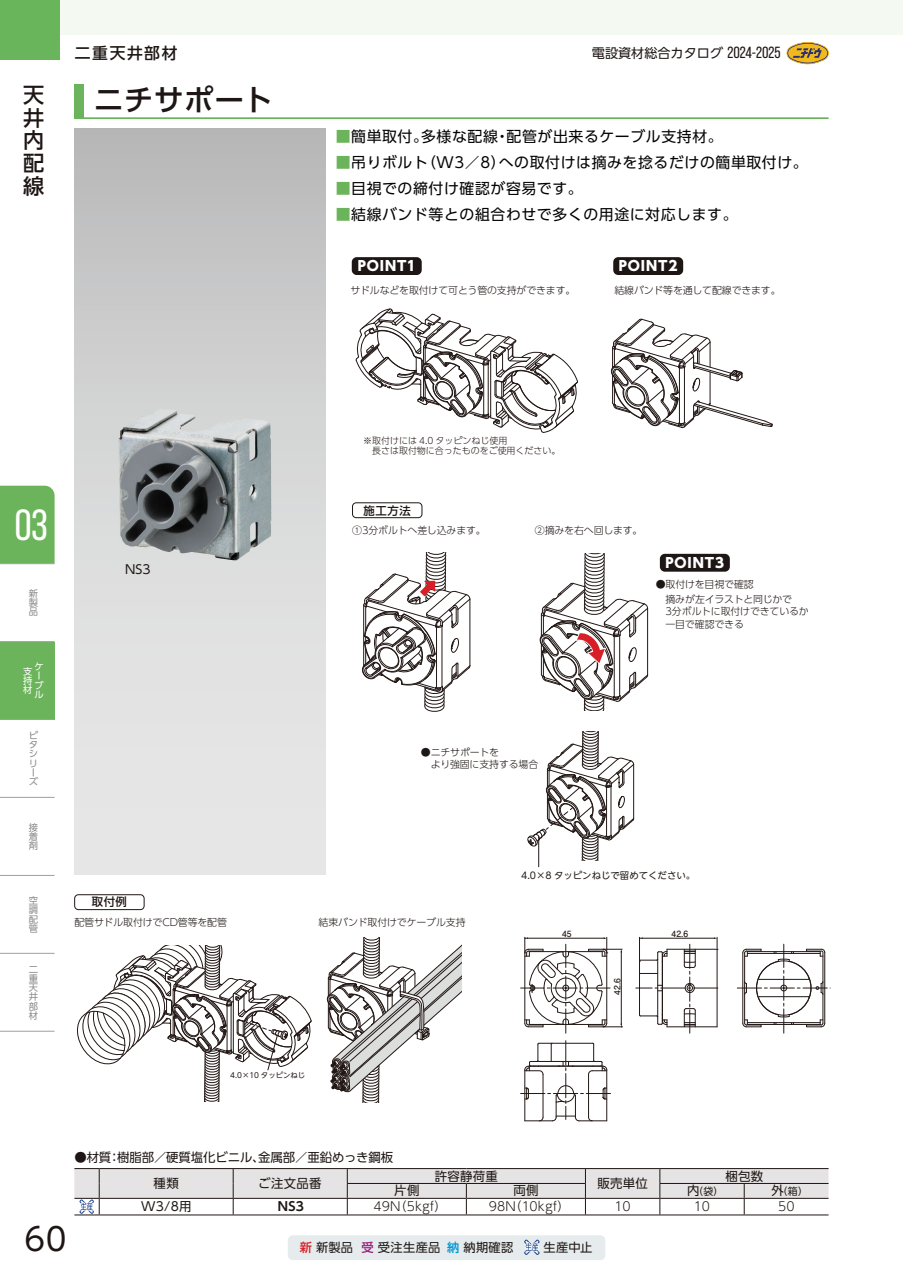
<style>
.page{position:relative;width:903px;height:1275px;background:#fff}
.page>*{position:absolute;margin:0;border:0;box-sizing:border-box;transform-origin:0 0}
.t1{font:43.4px "Bebas Neue Pro";color:#fff}
.t2{font:31.5px "UD Shin Go Pro Regular 90 msp RKSJ H";color:#1e1614}
.t3{font:29.75px "UD Shin Go Pro Medium 90 msp RKSJ H";letter-spacing:.01em;color:#1e1614}
.t4{font:21px/22.8px "UD Shin Go Pro Medium 90 msp RKSJ H";color:#1e1614;text-align:justify}
.t5{font:15.75px "UD Shin Go Pro Medium 90 msp RKSJ H";letter-spacing:.11em;color:#1e1614}
.t6{font:14.88px "UD Shin Go Pro Regular 90 msp RKSJ H";letter-spacing:.04em;color:#040404}
.t7{font:13.65px "UD Shin Go Pro Heavy 90 msp RKSJ H";letter-spacing:.065em;color:#fff}
.t8{font:13.12px "UD Shin Go Pro Regular 90 msp RKSJ H";color:#1e1614}
.t9{font:12.42px "UD Shin Go Pro Regular 90 msp RKSJ H";color:#1e1614}
.t10{font:12.42px "UD Shin Go Pro Light 90 msp RKSJ H";letter-spacing:.01em;color:#1e1614}
.t11{font:12.42px "UD Shin Go Pro De Bold 90 msp RKSJ H";color:#1e1614}
.t12{font:12.25px "UD Shin Go Pro Regular 90 msp RKSJ H";letter-spacing:.025em;color:#1e1614}
.t13{font:11.38px "UD Shin Go Pro Medium 90 msp RKSJ H";letter-spacing:.05em;color:#1e1614}
.t14{font:9.97px/12.4px "UD Shin Go Pro Light 90 msp RKSJ H";letter-spacing:-.015em;color:#1e1614}
.t15{font:9.97px "UD Shin Go Pro Regular 90 msp RKSJ H";color:#1e1614}
.t16{font:9.45px "UD Shin Go NT Pro Regular 90 msp RKSJ H";color:#221815}
.t17{font:9.28px/9.3px "UD Shin Go Pro Regular 90 msp RKSJ H";color:#88898a;text-align:justify}
.t18{font:9.28px/9.3px "UD Shin Go Pro Regular 90 msp RKSJ H";color:#fff}
.t19{font:8.92px/9.8px "UD Shin Go Pro Light 90 msp RKSJ H";color:#221815}
.t20{font:8.58px "Futo Go B101 Pro Bold 90 msp RKSJ V";color:#221815}
.t21{font:7.35px "UD Shin Go NT Pro Regular 90 msp RKSJ H";color:#221815}
.s1{font-family:"Bebas Neue Pro";font-size:16.1px}
.s2{color:#6cb45b}
.s3{font-size:12.42px}
.s4{font-family:"UD Shin Go Pro Medium 90 msp RKSJ H";color:#d81f27}
.s5{font-family:"UD Shin Go Pro Medium 90 msp RKSJ H";color:#98247c}
.s6{font-family:"UD Shin Go Pro Medium 90 msp RKSJ H";color:#0096d3}
</style>
<div class="page">
<div style="left:74px;top:129px;width:252px;height:746px;background:linear-gradient(to bottom,#bdbebf,#eee)"></div>
<div style="left:74px;top:84px;width:10px;height:35px;background:#6cb45b"></div>
<hr style="left:74px;top:117px;width:754px;height:2px;background:#6cb45b">
<svg style="left:74px;top:1168px;width:754px;height:47px"></svg>
<div style="left:74px;top:894px;width:70px;height:16px;border:1px solid #1e1614;border-radius:4px"></div>
<div style="left:352px;top:503px;width:70px;height:15px;border:1px solid #1e1614;border-radius:4px"></div>
<div style="left:352px;top:257px;width:70px;height:18px;background:#1e1614;border-radius:5px"></div>
<div style="left:613px;top:257px;width:70px;height:18px;background:#1e1614;border-radius:5px"></div>
<div style="left:660px;top:554px;width:70px;height:18px;background:#1e1614;border-radius:5px"></div>
<svg style="left:356px;top:308px;width:222px;height:125px"></svg>
<svg style="left:610px;top:319px;width:163px;height:109px"></svg>
<svg style="left:361px;top:553px;width:110px;height:159px"></svg>
<svg style="left:539px;top:554px;width:109px;height:157px"></svg>
<svg style="left:527px;top:732px;width:107px;height:130px"></svg>
<hr style="left:538px;top:836px;width:1px;height:31px;background:#221815">
<svg style="left:77px;top:945px;width:235px;height:156px"></svg>
<svg style="left:326px;top:938px;width:136px;height:165px"></svg>
<svg style="left:521px;top:1041px;width:90px;height:80px"></svg>
<svg style="left:521px;top:937px;width:101px;height:96px"></svg>
<svg style="left:636px;top:937px;width:82px;height:96px"></svg>
<svg style="left:737px;top:944px;width:93px;height:89px"></svg>
<img style="left:118px;top:411px;width:153px;height:149px">
<div style="left:0;top:486px;width:55px;height:77px;background:#6cb45b"></div>
<div style="left:0;top:642px;width:55px;height:77px;background:#6cb45b"></div>
<hr style="left:0;top:563px;width:55px;height:1px;background:#9f9fa0">
<hr style="left:0;top:641px;width:55px;height:1px;background:#9f9fa0">
<hr style="left:0;top:719px;width:55px;height:1px;background:#9f9fa0">
<hr style="left:0;top:797px;width:55px;height:1px;background:#9f9fa0">
<hr style="left:0;top:875px;width:55px;height:1px;background:#9f9fa0">
<hr style="left:0;top:953px;width:55px;height:1px;background:#9f9fa0">
<hr style="left:0;top:1031px;width:55px;height:1px;background:#9f9fa0">
<svg style="left:786px;top:42px;width:43px;height:22px"></svg>
<div style="left:288px;top:1235px;width:317px;height:25px;background:#e6ebee;border-radius:5px"></div>
<svg style="left:524px;top:1239px;width:16px;height:16px"></svg>
<div style="left:0;top:0;width:903px;height:35px;background:#f4f9f2"></div>
<div style="left:0;top:0;width:60px;height:60px;background:#68b55b"></div>
<h3 class="t4" style="left:23px;top:86px;width:22px">天井内配線</h3>
<h3 class="t5" style="left:75px;top:47px;width:104px">二重天井部材</h3>
<h3 class="t3" style="left:94px;top:88px;width:181px">ニチサポート</h3>
<h3 class="t8" style="left:592px;top:48px;width:190px">電設資材総合カタログ <span class="s1">2024-2025</span></h3>
<h3 class="t6" style="left:336px;top:131px;width:388px"><span class="s2">■</span>簡単取付。多様な配線・配管が出来るケーブル支持材。</h3>
<h3 class="t6" style="left:336px;top:157px;width:474px"><span class="s2">■</span>吊りボルト（W3／8）への取付けは摘みを捻るだけの簡単取付け。</h3>
<h3 class="t6" style="left:336px;top:183px;width:249px"><span class="s2">■</span>目視での締付け確認が容易です。</h3>
<h3 class="t6" style="left:336px;top:209px;width:403px"><span class="s2">■</span>結線バンド等との組合わせで多くの用途に対応します。</h3>
<h3 class="t7" style="left:358px;top:261px;width:59px">POINT1</h3>
<h3 class="t7" style="left:619px;top:261px;width:60px">POINT2</h3>
<p class="t14" style="left:350px;top:285px;width:226px">サドルなどを取付けて可とう管の支持ができます。</p>
<p class="t14" style="left:614px;top:285px;width:168px">結線バンド等を通して配線できます。</p>
<h1 class="t1" style="left:15px;top:499px;width:35px">03</h1>
<p class="t17" style="left:29px;top:590px;width:11px">新製品</p>
<p class="t18" style="left:34px;top:663px;width:11px">ケーブル</p>
<p class="t18" style="left:23px;top:668px;width:10px;text-align:justify">支持材</p>
<p class="t17" style="left:29px;top:732px;width:11px;text-align:left">ピタシリーズ</p>
<p class="t17" style="left:29px;top:824px;width:10px">接着剤</p>
<p class="t17" style="left:29px;top:897px;width:11px">空調配管</p>
<p class="t17" style="left:29px;top:966px;width:11px">二重天井部材</p>
<p class="t19" style="left:363px;top:437px;width:199px">※取付けには 4.0 タッピンねじ使用<br>　長さは取付物に合ったものをご使用ください。</p>
<p class="t9" style="left:125px;top:565px;width:27px">NS3</p>
<p class="t13" style="left:92px;top:898px;width:37px">取付例</p>
<p class="t13" style="left:364px;top:506px;width:49px">施工方法</p>
<p class="t14" style="left:352px;top:525px;width:135px">①3分ボルトへ差し込みます。</p>
<p class="t14" style="left:535px;top:525px;width:109px">②摘みを右へ回します。</p>
<h3 class="t7" style="left:666px;top:558px;width:60px">POINT3</h3>
<p class="t14" style="left:665px;top:578px;width:128px;line-height:14.9px;text-indent:-10px">● 取付けを目視で確認<br>摘みが左イラストと同じかで</p>
<p class="t14" style="left:665px;top:607px;width:145px">3分ボルトに取付けできているか一目で確認できる</p>
<p class="t14" style="left:431px;top:747px;width:109px;text-indent:-10px">●ニチサポートを<br>より強固に支持する場合</p>
<p class="t16" style="left:521px;top:872px;width:176px">4.0×8 タッピンねじで留めてください。</p>
<p class="t14" style="left:74px;top:917px;width:154px">配管サドル取付けでCD管等を配管</p>
<p class="t14" style="left:319px;top:917px;width:149px">結束バンド取付けでケーブル支持</p>
<p class="t21" style="left:230px;top:1072px;width:76px">4.0×10 タッピンねじ</p>
<p class="t20" style="left:562px;top:931px;width:11px">45</p>
<p class="t20" style="left:614px;top:995px;width:18px;rotate:-90deg">42.6</p>
<p class="t20" style="left:671px;top:931px;width:18px">42.6</p>
<h2 class="t2" style="left:25px;top:1227px;width:44px">60</h2>
<p class="t9" style="left:74px;top:1152px;width:320px">●材質：樹脂部／硬質塩化ビニル、金属部／亜鉛めっき鋼板</p>
<p class="t9" style="left:154px;top:1179px;width:27px">種類</p>
<p class="t9" style="left:258px;top:1179px;width:65px">ご注文品番</p>
<p class="t9" style="left:435px;top:1171px;width:65px">許容静荷重</p>
<p class="t9" style="left:725px;top:1171px;width:39px">梱包数</p>
<p class="t9" style="left:597px;top:1179px;width:52px">販売単位</p>
<p class="t9" style="left:394px;top:1186px;width:27px">片側</p>
<p class="t9" style="left:513px;top:1186px;width:27px">両側</p>
<p class="t15" style="left:687px;top:1188px;width:38px"><span class="s3">内</span>（袋）</p>
<p class="t15" style="left:771px;top:1188px;width:38px"><span class="s3">外</span>（箱）</p>
<p class="t9" style="left:141px;top:1202px;width:52px">W3/8用</p>
<p class="t11" style="left:278px;top:1202px;width:28px">NS3</p>
<p class="t10" style="left:373px;top:1202px;width:75px">49N（5kgf）</p>
<p class="t10" style="left:489px;top:1202px;width:82px">98N（10kgf）</p>
<p class="t10" style="left:614px;top:1202px;width:18px">10</p>
<p class="t10" style="left:694px;top:1202px;width:18px">10</p>
<p class="t10" style="left:778px;top:1202px;width:18px">50</p>
<p class="t12" style="left:300px;top:1243px;width:215px"><span class="s4">新</span>新製品 <span class="s5">受</span>受注生産品<span class="s6">納</span>納期確認</p>
<p class="t12" style="left:543px;top:1243px;width:51px">生産中止</p>
</div>
